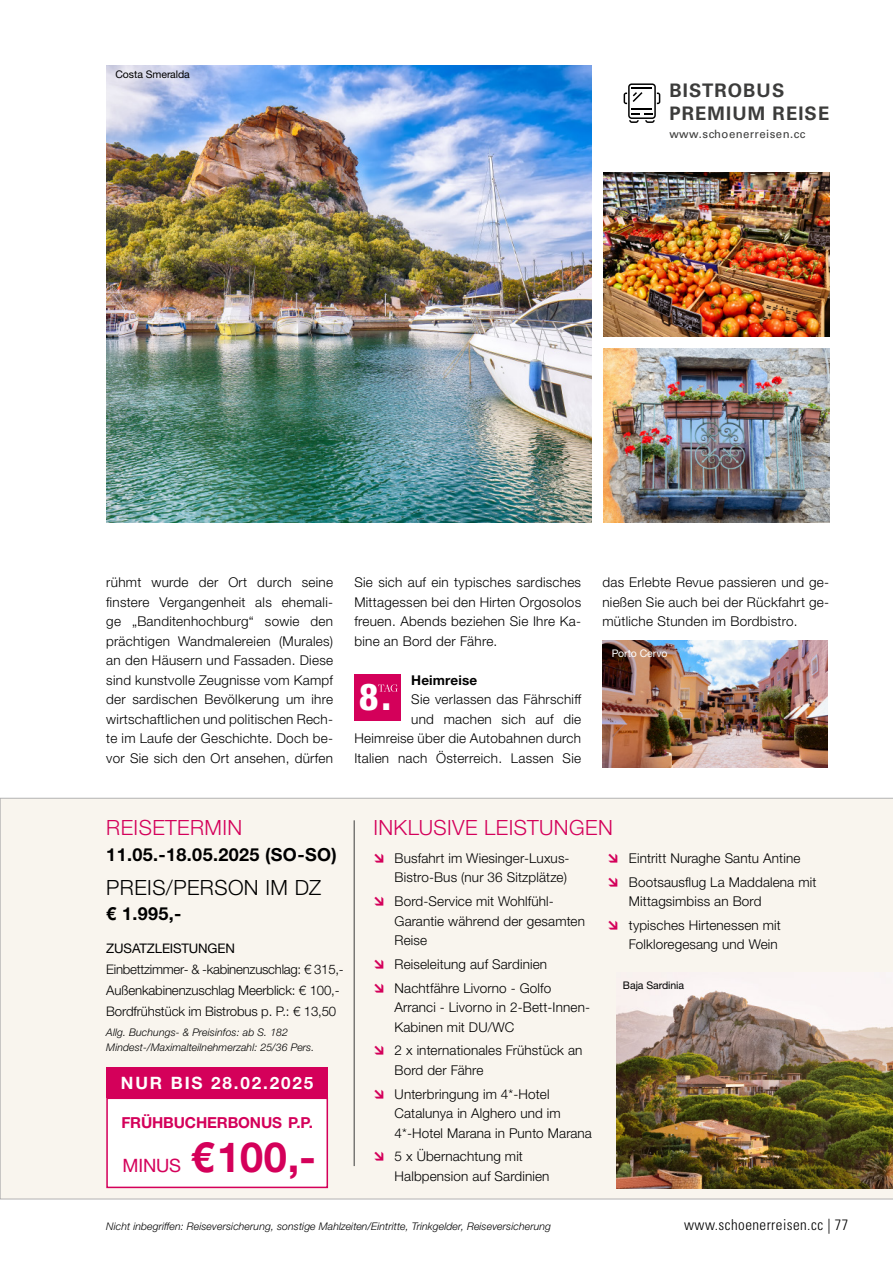
<style>
.page{position:relative;width:893px;height:1263px;background:#fff}
.page>*{position:absolute;margin:0;border:0;box-sizing:border-box;transform-origin:0 0}
.Zusatzleistungen{font:700 41.55px "Helvetica Neue LTW1 G";color:#d4005a}
.t1{font:800 condensed 37.2px "Helvetica Neue LTW1 G";color:#fff}
.h2_linksbündig_pink{font:300 21px "Helvetica Neue LTW1 G";letter-spacing:.02em;color:#d4005a}
.Datum_Reise{font:300 21px "Helvetica Neue LTW1 G";letter-spacing:.02em;color:#000}
.t2{font:700 18.6px/23px "Univers";letter-spacing:.06em;color:#3c3c3b}
.Zusatzleistungen-2{font:18.45px "Helvetica Neue LTW1 G";letter-spacing:-.01em;color:#d4005a}
.Datum_Reise-2{font:700 18px "Helvetica Neue LTW1 G";letter-spacing:.02em;color:#000}
.Zusatzleistungen-3{font:700 17.1px "Helvetica Neue LTW1 G";letter-spacing:.11em;color:#fff}
.Zusatzleistungen-4{font:700 15.15px "Helvetica Neue LTW1 G";letter-spacing:-.01em;color:#d4005a}
.t3{font:300 condensed 15px "Univers";letter-spacing:.03em;color:#000}
.Reisetexte{font:300 13.5px/19.5px "Helvetica Neue LTW1 G";letter-spacing:.01em;color:#000}
.Reisetitel_Überschriften{font:700 13.5px "Helvetica Neue LTW1 G";letter-spacing:.01em;color:#000}
.Zusatzleistungen-5{font:300 13.2px "Helvetica Neue LTW1 G";letter-spacing:-.01em;color:#000}
.Datum_Reise-3{font:13.2px "Helvetica Neue LTW1 G";letter-spacing:-.01em;color:#000}
.t4{font:11.4px "Univers";letter-spacing:.04em;color:#3c3c3b}
.Sidenotes{font:italic 300 10.5px "Helvetica Neue LTW1 G";letter-spacing:.01em;color:#000}
.Bildtext_schwarz{font:10.5px "Helvetica Neue LTW1 G";letter-spacing:-.005em;color:#000}
.Bildtext_weiss{font:10.5px "Helvetica Neue LTW1 G";letter-spacing:-.005em;color:#fff}
</style>
<div class="page">
<div style="left:0;top:798px;width:893px;height:401px;background:#f9f5ee"></div>
<hr style="left:354px;top:820px;width:1px;height:346px;background:#3c3c3b">
<div style="left:106px;top:1067px;width:222px;height:31px;background:#d4005a"></div>
<div style="left:106px;top:1097px;width:222px;height:91px;background:#fff;border:2px solid #d4005a"></div>
<img style="left:604px;top:172px;width:225px;height:165px">
<img style="left:604px;top:349px;width:225px;height:173px">
<img style="left:106px;top:65px;width:485px;height:457px">
<svg style="left:624px;top:83px;width:36px;height:40px"></svg>
<div style="left:354px;top:674px;width:47px;height:47px;background:#d4005a"></div>
<svg style="left:378px;top:684px;width:20px;height:8px"></svg>
<img style="left:602px;top:641px;width:226px;height:126px">
<img style="left:617px;top:972px;width:276px;height:216px">
<svg style="left:374px;top:853px;width:9px;height:9px"></svg>
<svg style="left:374px;top:897px;width:9px;height:8px"></svg>
<svg style="left:374px;top:959px;width:9px;height:9px"></svg>
<svg style="left:374px;top:983px;width:9px;height:9px"></svg>
<svg style="left:374px;top:1046px;width:9px;height:9px"></svg>
<svg style="left:374px;top:1089px;width:9px;height:9px"></svg>
<svg style="left:374px;top:1152px;width:9px;height:9px"></svg>
<svg style="left:609px;top:853px;width:9px;height:9px"></svg>
<svg style="left:609px;top:877px;width:9px;height:9px"></svg>
<svg style="left:609px;top:920px;width:9px;height:9px"></svg>
<p class="Bildtext_schwarz" style="left:115px;top:68px;width:76px">Costa Smeralda</p>
<p class="t2" style="left:669px;top:79px;width:161px">BISTROBUS<br>PREMIUM REISE</p>
<p class="t4" style="left:669px;top:127px;width:138px">www.schoenerreisen.cc</p>
<p class="Reisetexte" style="left:106px;top:573px;width:228px;text-align:justify">rühmt wurde der Ort durch seine finstere Vergangenheit als ehemali&shy;ge „Banditenhochburg“ sowie den prächtigen Wandmalereien (Murales) an den Häusern und Fassaden. Diese sind kunstvolle Zeugnisse vom Kampf der sardischen Bevölkerung um ihre wirtschaftlichen und politischen Rech&shy;te im Laufe der Geschichte. Doch be&shy;vor Sie sich den Ort ansehen, dürfen</p>
<p class="Reisetexte" style="left:354px;top:573px;width:228px;text-align:justify">Sie sich auf ein typisches sardisches Mittagessen bei den Hirten Orgosolos freuen. Abends beziehen Sie Ihre Ka&shy;bine an Bord der Fähre.</p>
<p class="Reisetitel_Überschriften" style="left:411px;top:672px;width:67px">Heimreise</p>
<p class="Reisetexte" style="left:354px;top:690px;width:228px;text-align:right">Sie verlassen das Fährschiff<br>und machen sich auf die<br>Heimreise über die Autobahnen durch<br>Italien nach Österreich. Lassen Sie</p>
<p class="t1" style="left:359px;top:674px;width:33px">8.</p>
<p class="Reisetexte" style="left:602px;top:573px;width:228px;text-align:justify">das Erlebte Revue passieren und ge&shy;nießen Sie auch bei der Rückfahrt ge&shy;mütliche Stunden im Bordbistro.</p>
<p class="Bildtext_weiss" style="left:612px;top:647px;width:57px">Porto Cervo</p>
<p class="h2_linksbündig_pink" style="left:106px;top:815px;width:138px">REISETERMIN</p>
<p class="Datum_Reise-2" style="left:106px;top:843px;width:232px">11.05.-18.05.2025 (SO-SO)</p>
<p class="Datum_Reise" style="left:106px;top:874px;width:216px">PREIS/PERSON IM DZ</p>
<p class="Datum_Reise-2" style="left:106px;top:903px;width:77px">€ 1.995,-</p>
<p class="Datum_Reise-3" style="left:106px;top:940px;width:130px">ZUSATZLEISTUNGEN</p>
<p class="Zusatzleistungen-5" style="left:106px;top:961px;width:239px">Einbettzimmer- &amp; -kabinenzuschlag: € 315,-</p>
<p class="Zusatzleistungen-5" style="left:106px;top:982px;width:235px">Außenkabinenzuschlag Meerblick: € 100,-</p>
<p class="Zusatzleistungen-5" style="left:106px;top:1004px;width:231px">Bordfrühstück im Bistrobus p. P.: € 13,50</p>
<p class="Sidenotes" style="left:106px;top:1025px;width:183px">Allg. Buchungs- &amp; Preisinfos: ab S. 182</p>
<p class="Sidenotes" style="left:106px;top:1040px;width:210px">Mindest-/Maximalteilnehmerzahl: 25/36 Pers.</p>
<p class="Zusatzleistungen-3" style="left:121px;top:1072px;width:194px">NUR BIS 28.02.2025</p>
<p class="Zusatzleistungen-4" style="left:121px;top:1113px;width:193px">FRÜHBUCHERBONUS P.P.</p>
<p class="Zusatzleistungen-2" style="left:123px;top:1154px;width:60px">MINUS</p>
<p class="Zusatzleistungen" style="left:191px;top:1131px;width:127px">€ 100,-</p>
<p class="h2_linksbündig_pink" style="left:373px;top:815px;width:241px">INKLUSIVE LEISTUNGEN</p>
<p class="Reisetexte" style="left:395px;top:848px;width:177px">Busfahrt im Wiesinger-Luxus-<br>Bistro-Bus (nur 36 Sitzplätze)</p>
<p class="Reisetexte" style="left:395px;top:891px;width:192px">Bord-Service mit Wohlfühl-<br>Garantie während der gesamten<br>Reise</p>
<p class="Reisetexte" style="left:395px;top:954px;width:154px">Reiseleitung auf Sardinien</p>
<p class="Reisetexte" style="left:395px;top:978px;width:197px">Nachtfähre Livorno - Golfo<br>Arranci - Livorno in 2-Bett-Innen-<br>Kabinen mit DU/WC</p>
<p class="Reisetexte" style="left:395px;top:1041px;width:189px">2 x internationales Frühstück an<br>Bord der Fähre</p>
<p class="Reisetexte" style="left:395px;top:1084px;width:199px">Unterbringung im 4*-Hotel<br>Catalunya in Alghero und im<br>4*-Hotel Marana in Punto Marana</p>
<p class="Reisetexte" style="left:395px;top:1147px;width:156px">5 x Übernachtung mit<br>Halbpension auf Sardinien</p>
<p class="Reisetexte" style="left:629px;top:848px;width:173px">Eintritt Nuraghe Santu Antine</p>
<p class="Reisetexte" style="left:629px;top:872px;width:189px">Bootsausflug La Maddalena mit<br>Mittagsimbiss an Bord</p>
<p class="Reisetexte" style="left:629px;top:915px;width:153px">typisches Hirtenessen mit<br>Folkloregesang und Wein</p>
<p class="Bildtext_schwarz" style="left:623px;top:978px;width:63px">Baja Sardinia</p>
<p class="Sidenotes" style="left:106px;top:1220px;width:446px">Nicht inbegriffen: Reiseversicherung, sonstige Mahlzeiten/Eintritte, Trinkgelder, Reiseversicherung</p>
<p class="t3" style="left:684px;top:1216px;width:166px">www.schoenerreisen.cc | 77</p>
</div>
